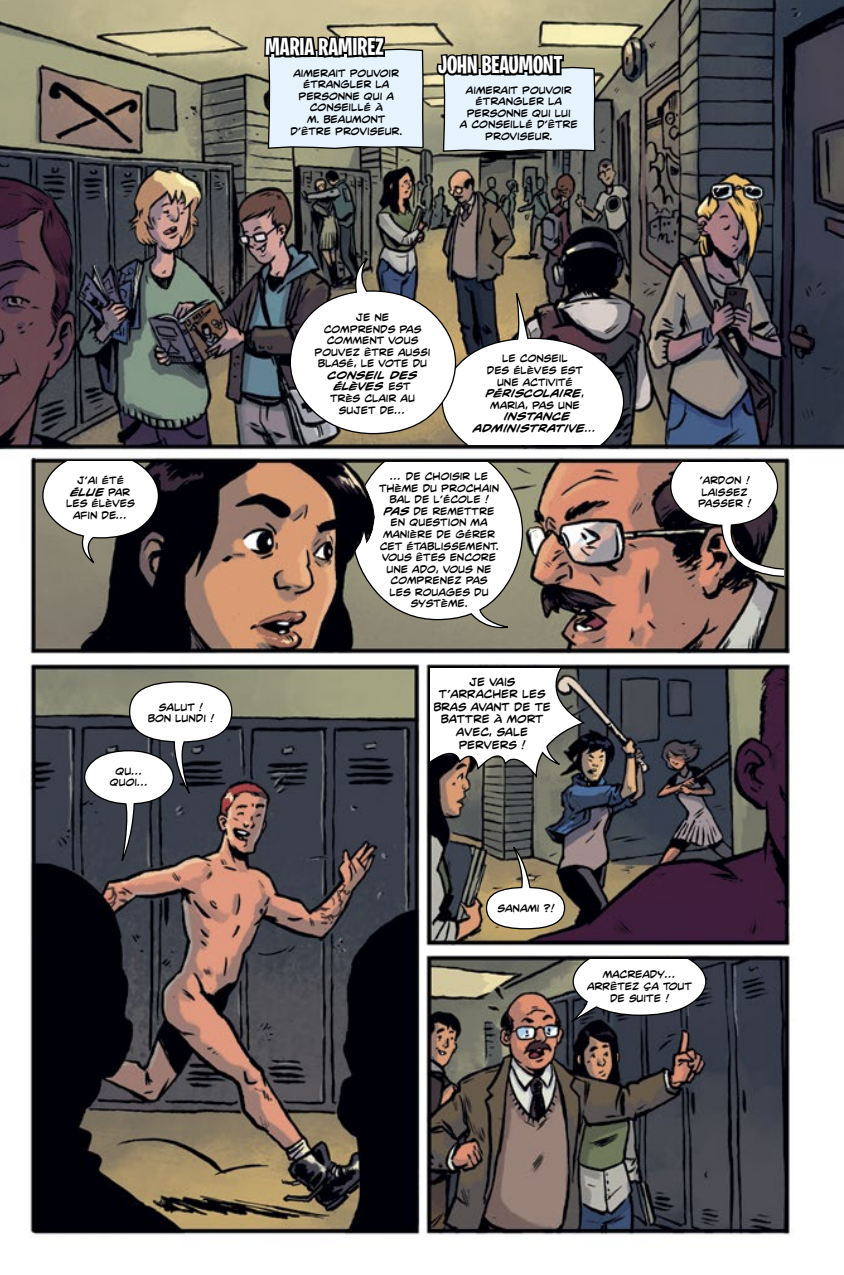
<style>
.page{position:relative;width:844px;height:1275px;background:#fff}
.page>*{position:absolute;margin:0;border:0;box-sizing:border-box;transform-origin:0 0}
.t1{font:700 24.5px "Burbank Big Condensed";color:#fff}
.t2{font:10.5px/12.6px "CC Mild Mannered";color:#000;text-align:center}
.t3{font:9.62px/11.5px "CC Mild Mannered";color:#000;text-align:center}
.t4{font:italic 700 9.62px/11.5px "CC Mild Mannered";color:#000;text-align:center}
.s1{font-weight:700;font-style:italic}
.s2{font-weight:400;font-style:normal}
</style>
<div class="page">
<img style="left:0;top:0;width:843px;height:1235px">
<div style="left:485px;top:887px;width:80px;height:42px;border:3px solid #000;border-radius:50%"></div>
<svg style="left:512px;top:847px;width:19px;height:42px"></svg>
<svg style="left:83px;top:730px;width:109px;height:137px"></svg>
<div style="left:487px;top:888px;width:76px;height:40px;background:#fff;border-radius:50%"></div>
<svg style="left:41px;top:462px;width:119px;height:103px"></svg>
<div style="left:130px;top:682px;width:101px;height:59px;background:#fff;border-radius:50%"></div>
<svg style="left:570px;top:959px;width:137px;height:65px"></svg>
<svg style="left:668px;top:462px;width:115px;height:116px"></svg>
<img style="left:262px;top:0;width:363px;height:808px">
<h1 class="t1" style="left:265px;top:32px;width:119px">MARIA RAMIREZ</h1>
<p class="t3" style="left:290px;top:68px;width:113px">AIMERAIT POUVOIR<br>ÉTRANGLER LA<br>PERSONNE QUI A<br>CONSEILLÉ À<br>M. BEAUMONT<br>D’ÊTRE PROVISEUR.</p>
<h1 class="t1" style="left:438px;top:50px;width:125px">JOHN BEAUMONT</h1>
<p class="t3" style="left:460px;top:85px;width:119px">AIMERAIT POUVOIR<br>ÉTRANGLER LA<br>PERSONNE QUI LUI<br>A CONSEILLÉ D’ÊTRE<br>PROVISEUR.</p>
<p class="t3" style="left:314px;top:312px;width:117px">JE NE<br>COMPRENDS PAS<br>COMMENT VOUS<br>POUVEZ ÊTRE AUSSI<br>BLASÉ, LE VOTE DU</p>
<p class="t3" style="left:328px;top:370px;width:91px"><span class="s1">CONSEIL DES<br>ÉLÈVES</span> EST<br>TRÈS CLAIR AU<br>SUJET DE…</p>
<p class="t3" style="left:485px;top:353px;width:100px">LE CONSEIL<br>DES ÉLÈVES EST<br>UNE ACTIVITÉ<br><span class="s1">PÉRISCOLAIRE</span>,<br>MARIA, PAS UNE</p>
<p class="t4" style="left:473px;top:411px;width:124px">INSTANCE<br>ADMINISTRATIVE<span class="s2">…</span></p>
<p class="t3" style="left:379px;top:471px;width:121px">… DE CHOISIR LE<br>THÈME DU PROCHAIN<br>BAL DE L’ÉCOLE !<br><span class="s1">PAS</span> DE REMETTRE<br>EN QUESTION MA<br>MANIÈRE DE GÉRER<br>CET ÉTABLISSEMENT.<br>VOUS ÊTES ENCORE<br>UNE ADO, VOUS NE<br>COMPRENEZ PAS<br>LES ROUAGES DU<br>SYSTÈME.</p>
<p class="t3" style="left:66px;top:475px;width:70px">J’AI ÉTÉ<br><span class="s1">ÉLUE</span> PAR<br>LES ÉLÈVES<br>AFIN DE…</p>
<p class="t3" style="left:698px;top:475px;width:54px">’ARDON !<br>LAISSEZ<br>PASSER !</p>
<p class="t3" style="left:148px;top:702px;width:68px">SALUT !<br>BON LUNDI !</p>
<p class="t3" style="left:110px;top:766px;width:40px">QU…<br>QUOI…</p>
<p class="t2" style="left:433px;top:676px;width:119px">JE VAIS<br>T’ARRACHER LES<br>BRAS AVANT DE TE<br>BATTRE À MORT<br>AVEC, SALE<br>PERVERS !</p>
<p class="t3" style="left:497px;top:903px;width:58px">SANAMI ?!</p>
<p class="t3" style="left:587px;top:969px;width:106px">MACREADY…<br>ARRÊTEZ ÇA TOUT<br>DE SUITE !</p>
</div>
